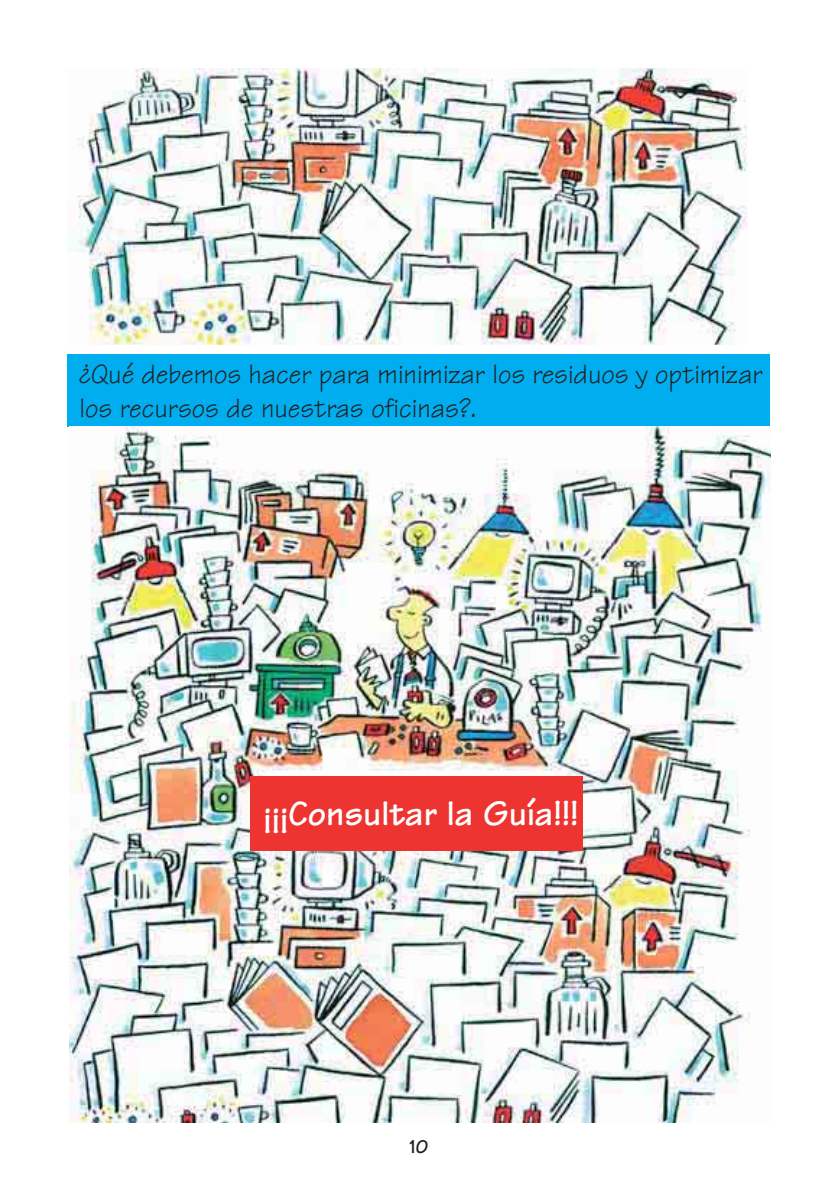
<style>
.page{position:relative;width:840px;height:1190px;background:#fff}
.page>*{position:absolute;margin:0;border:0;box-sizing:border-box;transform-origin:0 0}
.t1{font:700 36px "Tekton";color:#fff}
.t2{font:28px/33.6px "Tekton";color:#231f20}
.t3{font:700 20px "Tekton";color:#231f20}
</style>
<div class="page">
<div style="left:67px;top:354px;width:703px;height:72px;background:#00aeef"></div>
<img style="left:69px;top:426px;width:701px;height:697px">
<img style="left:67px;top:68px;width:680px;height:276px">
<div style="left:251px;top:776px;width:332px;height:74px;background:#ee3431"></div>
<p class="t2" style="left:79px;top:362px;width:684px">¿Qué debemos hacer para minimizar los residuos y optimizar los recursos de nuestras oficinas?.</p>
<p class="t1" style="left:263px;top:802px;width:317px">¡¡¡Consultar la Guía!!!</p>
<p class="t3" style="left:410px;top:1140px;width:20px">10</p>
</div>
